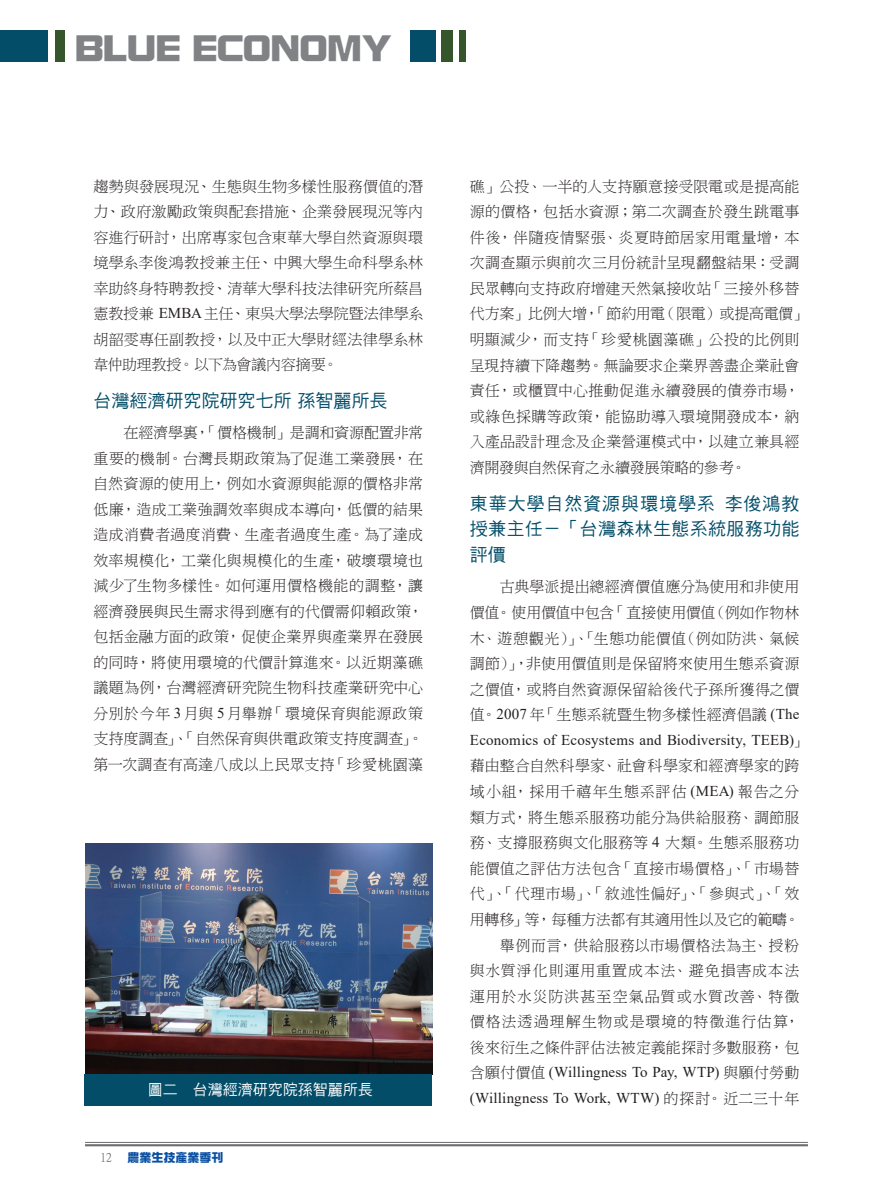
<style>
.page{position:relative;width:893px;height:1191px;background:#fff}
.page>*{position:absolute;margin:0;border:0;box-sizing:border-box;transform-origin:0 0}
.t1{font:36px "DF Zong Yi W9 WINP BF";color:#808285}
.t2{font:18px/25.7px "DF Hei W5 WINP BF";letter-spacing:.02em;color:#034d68;text-align:justify}
.t3{font:18px "DF Hei W5 WINP BF";color:#034d68}
.t4{font:15px/25.5px "DF Ming W3 WIN BF";letter-spacing:.015em;color:#231f20;text-align:justify}
.t5{font:15px/25.5px "P Ming Li U";color:#231f20;text-align:justify}
.t6{font:15px/25.7px "Times New Roman";letter-spacing:.01em;color:#231f20}
.t7{font:15px "DF Hei W5 WINP BF";color:#fff}
.t8{font:12px "DF Zong Yi W9 WINP BF";color:#0a4fa2}
.t9{font:12px "P Ming Li U";color:#57585a}
.s1{font-family:"Times New Roman"}
.s2{font-family:"DF Ming W3 WIN BF"}
</style>
<div class="page">
<hr style="left:85px;top:1142px;width:723px;height:1px;background:#6c6d70">
<hr style="left:85px;top:1144px;width:723px;height:2px;background:#6c6d70">
<div style="left:410px;top:30px;width:25px;height:32px;background:#034d68"></div>
<div style="left:442px;top:30px;width:11px;height:32px;background:#35552b"></div>
<div style="left:459px;top:30px;width:6px;height:32px;background:#35552b"></div>
<div style="left:55px;top:30px;width:9px;height:32px;background:#35552b"></div>
<div style="left:0;top:30px;width:48px;height:32px;background:#034d68"></div>
<img style="left:85px;top:843px;width:347px;height:231px">
<div style="left:85px;top:1074px;width:347px;height:32px;background:#034d68"></div>
<h1 class="t1" style="left:75px;top:30px;width:318px">BLUE ECONOMY</h1>
<p class="t5" style="left:94px;top:173px;width:331px">趨勢與發展現況、生態與生物多樣性服務價值的潛力、政府激勵政策與配套措施、企業發展現況等內容進行研討，出席專家包含東華大學自然資源與環境學系李俊鴻教授兼主任、中興大學生命科學系林幸助終身特聘教授、清華大學科技法律研究所蔡昌憲教授兼 <span class="s1">EMBA</span>主任、東吳大學法學院暨法律學系胡韶雯專任副教授，以及中正大學財經法律學系林韋仲助理教授。以下為會議內容摘要。</p>
<p class="t3" style="left:94px;top:391px;width:295px">台灣經濟研究院研究七所 孫智麗所長</p>
<p class="t4" style="left:94px;top:420px;width:331px;text-indent:30px">在經濟學裏，「價格機制」是調和資源配置非常重要的機制。台灣長期政策為了促進工業發展，在自然資源的使用上，例如水資源與能源的價格非常低廉，造成工業強調效率與成本導向，低價的結果造成消費者過度消費、生產者過度生產。為了達成效率規模化，工業化與規模化的生產，破壞環境也減少了生物多樣性。如何運用價格機能的調整，讓經濟發展與民生需求得到應有的代價需仰賴政策，包括金融方面的政策，促使企業界與產業界在發展的同時，將使用環境的代價計算進來。以近期藻礁議題為例，台灣經濟研究院生物科技產業研究中心分別於今年 <span class="s1">3</span>月與 <span class="s1">5</span>月舉辦「環境保育與能源政策支持度調查」、「自然保育與供電政策支持度調查」。第一次調查有高達八成以上民眾支持「珍愛桃園藻</p>
<p class="t7" style="left:148px;top:1082px;width:226px">圖二 台灣經濟研究院孫智麗所長</p>
<p class="t9" style="left:100px;top:1151px;width:13px">12</p>
<p class="t8" style="left:128px;top:1151px;width:97px">農業生技產業季刊</p>
<p class="t4" style="left:470px;top:173px;width:339px;text-align:left">礁」公投、一半的人支持願意接受限電或是提高能源的價格，包括水資源；第二次調查於發生跳電事件後，伴隨疫情緊張、炎夏時節居家用電量增，本次調查顯示與前次三月份統計呈現翻盤結果：受調民眾轉向支持政府增建天然氣接收站「三接外移替代方案」比例大增，「節約用電（限電）或提高電價」明顯減少，而支持「珍愛桃園藻礁」公投的比例則呈現持續下降趨勢。無論要求企業界善盡企業社會責任，或櫃買中心推動促進永續發展的債券市場，或綠色採購等政策，能協助導入環境開發成本，納入產品設計理念及企業營運模式中，以建立兼具經濟開發與自然保育之永續發展策略的參考。</p>
<p class="t2" style="left:470px;top:490px;width:331px">東華大學自然資源與環境學系 李俊鴻教授兼主任－「台灣森林生態系統服務功能評價</p>
<p class="t4" style="left:470px;top:574px;width:331px;text-indent:30px">古典學派提出總經濟價值應分為使用和非使用價值。使用價值中包含「直接使用價值（例如作物林木、遊憩觀光）」、「生態功能價值（例如防洪、氣候調節）」，非使用價值則是保留將來使用生態系資源之價值，或將自然資源保留給後代子孫所獲得之價值。<span class="s1">2007</span> 年「生態系統暨生物多樣性經濟倡議 <span class="s1">(The</span></p>
<p class="t6" style="left:470px;top:726px;width:339px">Economics of Ecosystems and Biodiversity, TEEB)<span class="s2">」</span></p>
<p class="t4" style="left:470px;top:753px;width:331px;text-align:right">藉由整合自然科學家、社會科學家和經濟學家的跨域小組，採用千禧年生態系評估 <span class="s1">(MEA)</span> 報告之分類方式，將生態系服務功能分為供給服務、調節服務、支撐服務與文化服務等 <span class="s1">4</span> 大類。生態系服務功能價值之評估方法包含「直接市場價格」、「市場替代」、「代理市場」、「敘述性偏好」、「參與式」、「效用轉移」等，每種方法都有其適用性以及它的範疇。舉例而言，供給服務以市場價格法為主、授粉<br>與水質淨化則運用重置成本法、避免損害成本法運用於水災防洪甚至空氣品質或水質改善、特徵價格法透過理解生物或是環境的特徵進行估算，後來衍生之條件評估法被定義能探討多數服務，包</p>
<p class="t6" style="left:470px;top:1059px;width:331px"><span class="s2">含願付價值</span> (Willingness To Pay, WTP) <span class="s2">與願付勞動</span>(Willingness To Work, WTW) <span class="s2">的探討。近二三十年</span></p>
</div>
